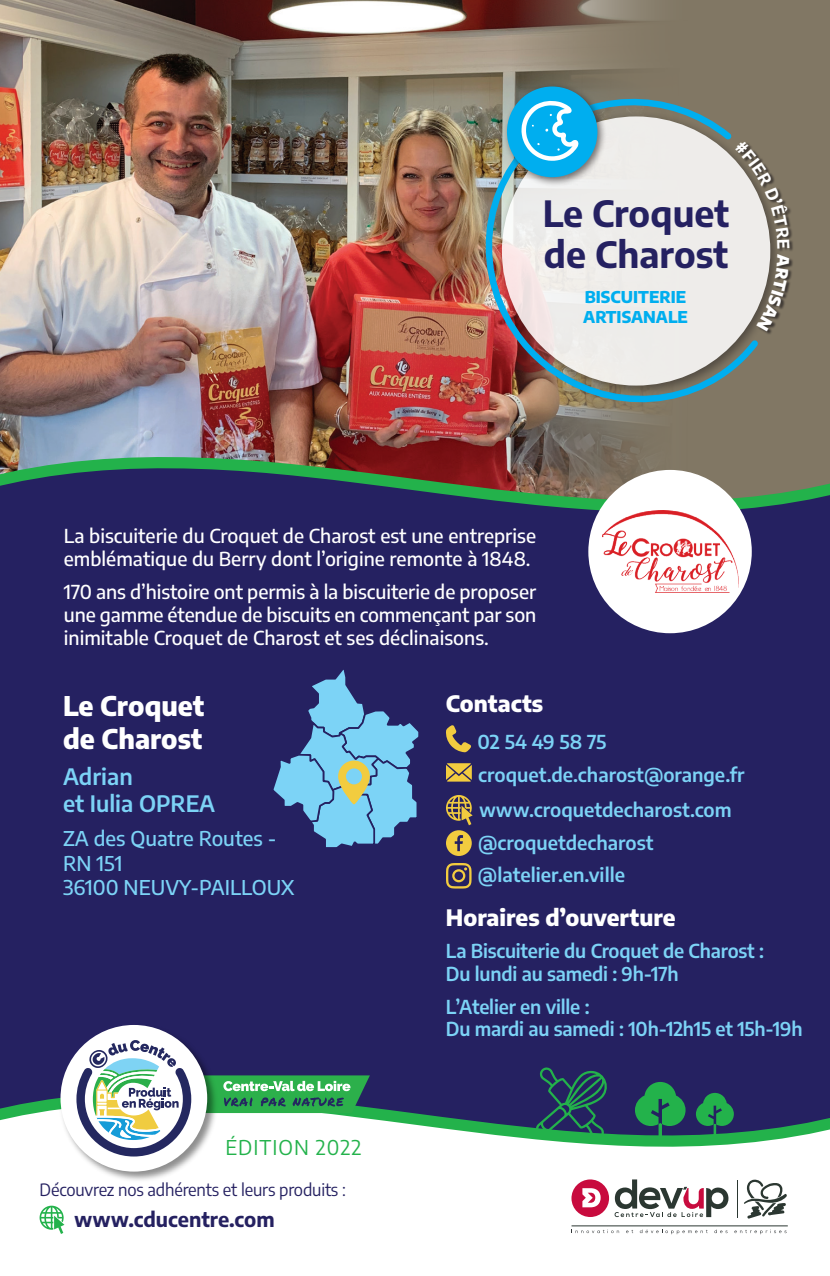
<style>
.page{position:relative;width:830px;height:1276px;background:#fff}
.page>*{position:absolute;margin:0;border:0;box-sizing:border-box;transform-origin:0 0}
.t1{font:700 36px/40.5px "Encode Sans";color:#252161}
.t2{font:800 27px/32.4px "Encode Sans";color:#fff}
.t3{font:800 22.5px "Encode Sans";color:#fff}
.t4{font:600 22.5px/27px "Encode Sans";color:#7cd3f6}
.t5{font:500 20.25px/24.3px "Encode Sans";color:#7cd3f6}
.t6{font:700 20.25px "Encode Sans";color:#252161}
.t7{font:20.25px "Encode Sans";letter-spacing:.05em;color:#23b24b}
.t8{font:500 19.12px/22.9px "Encode Sans";color:#fff}
.t9{font:600 19.12px/22.9px "Encode Sans";letter-spacing:-.01em;color:#7cd3f6}
.t10{font:16.88px "Encode Sans";letter-spacing:-.01em;color:#252161}
.t11{font:800 16.2px/19.3px "Encode Sans";color:#00aeef}
</style>
<div class="page">
<div style="left:0;top:0;width:829px;height:678px;background:#817764"></div>
<img style="left:0;top:0;width:648px;height:406px">
<div style="left:0;top:406px;width:829px;height:636px;background:#252161"></div>
<img style="left:0;top:408px;width:829px;height:153px">
<div style="left:571px;top:1179px;width:38px;height:38px;background:#c80b3e;border-radius:50%"></div>
<svg style="left:582px;top:1195px;width:18px;height:12px"></svg>
<svg style="left:614px;top:1195px;width:114px;height:22px"></svg>
<hr style="left:571px;top:1225px;width:216px;height:1px;background:#2b3731">
<svg style="left:571px;top:1229px;width:47px;height:4px"></svg>
<svg style="left:626px;top:1230px;width:7px;height:3px"></svg>
<svg style="left:639px;top:1229px;width:68px;height:5px"></svg>
<svg style="left:714px;top:1229px;width:13px;height:4px"></svg>
<svg style="left:734px;top:1229px;width:52px;height:5px"></svg>
<hr style="left:736px;top:1180px;width:1px;height:38px;background:#2b3731">
<svg style="left:744px;top:1195px;width:42px;height:24px"></svg>
<svg style="left:40px;top:1205px;width:24px;height:29px"></svg>
<svg style="left:0;top:1042px;width:829px;height:153px"></svg>
<img style="left:57px;top:1021px;width:163px;height:164px">
<div style="left:60px;top:1025px;width:147px;height:146px;background:#fff;border-radius:50%"></div>
<svg style="left:76px;top:1040px;width:293px;height:116px"></svg>
<svg style="left:634px;top:1082px;width:51px;height:58px;background:#237953"></svg>
<svg style="left:695px;top:1093px;width:38px;height:43px;background:#237554"></svg>
<svg style="left:270px;top:663px;width:150px;height:186px;background:#557daa"></svg>
<svg style="left:445px;top:725px;width:26px;height:27px"></svg>
<svg style="left:446px;top:763px;width:25px;height:18px"></svg>
<svg style="left:446px;top:795px;width:26px;height:30px"></svg>
<div style="left:446px;top:830px;width:25px;height:26px;background:#f2cc3f;border-radius:50%"></div>
<svg style="left:454px;top:835px;width:9px;height:16px"></svg>
<svg style="left:446px;top:863px;width:25px;height:25px"></svg>
<img style="left:465px;top:89px;width:298px;height:332px">
<div style="left:496px;top:111px;width:286px;height:287px;background:#231f20;opacity:.6"></div>
<div style="left:501px;top:116px;width:269px;height:269px;background:#eeecea;border-radius:50%"></div>
<div style="left:735px;top:142px;width:58px;height:194px;background:#231f20;opacity:.75"></div>
<div style="left:503px;top:83px;width:103px;height:103px;background:#231f20;opacity:.6"></div>
<div style="left:506px;top:86px;width:91px;height:91px;background:#00aeef;border-radius:50%"></div>
<svg style="left:535px;top:1067px;width:76px;height:72px;background:#244d5a"></svg>
<div style="left:588px;top:470px;width:163px;height:163px;background:#fff;border-radius:50%"></div>
<img style="left:602px;top:510px;width:135px;height:82px">
<svg style="left:521px;top:100px;width:58px;height:61px"></svg>
<svg style="left:734px;top:141px;width:55px;height:107px"></svg>
<svg style="left:756px;top:254px;width:33px;height:77px"></svg>
<p class="t1" style="left:542px;top:192px;width:188px">Le Croquet de Charost</p>
<p class="t11" style="left:583px;top:287px;width:106px">BISCUITERIE<br>ARTISANALE</p>
<p class="t8" style="left:64px;top:524px;width:473px">La biscuiterie du Croquet de Charost est une entreprise emblématique du Berry dont l’origine remonte à 1848.</p>
<p class="t8" style="left:64px;top:579px;width:473px;text-align:justify">170 ans d’histoire ont permis à la biscuiterie de proposer une gamme étendue de biscuits en commençant par son inimitable Croquet de Charost et ses déclinaisons.</p>
<p class="t2" style="left:63px;top:689px;width:143px">Le Croquet de Charost</p>
<p class="t4" style="left:63px;top:762px;width:154px">Adrian<br>et Iulia OPREA</p>
<p class="t5" style="left:63px;top:826px;width:233px">ZA des Quatre Routes -<br>RN 151<br>36100 NEUVY-PAILLOUX</p>
<p class="t7" style="left:225px;top:1134px;width:137px">ÉDITION 2022</p>
<p class="t10" style="left:40px;top:1178px;width:307px">Découvrez nos adhérents et leurs produits :</p>
<p class="t6" style="left:74px;top:1205px;width:202px">www.cducentre.com</p>
<p class="t3" style="left:446px;top:688px;width:98px">Contacts</p>
<p class="t9" style="left:477px;top:729px;width:130px">02 54 49 58 75</p>
<p class="t9" style="left:478px;top:762px;width:268px">croquet.de.charost@orange.fr</p>
<p class="t9" style="left:479px;top:797px;width:254px">www.croquetdecharost.com</p>
<p class="t9" style="left:478px;top:830px;width:177px">@croquetdecharost</p>
<p class="t9" style="left:477px;top:862px;width:148px">@latelier.en.ville</p>
<p class="t3" style="left:446px;top:901px;width:231px">Horaires d’ouverture</p>
<p class="t9" style="left:446px;top:938px;width:319px">La Biscuiterie du Croquet de Charost :<br>Du lundi au samedi : 9h-17h</p>
<p class="t9" style="left:446px;top:994px;width:358px">L’Atelier en ville :<br>Du mardi au samedi : 10h-12h15 et 15h-19h</p>
</div>
